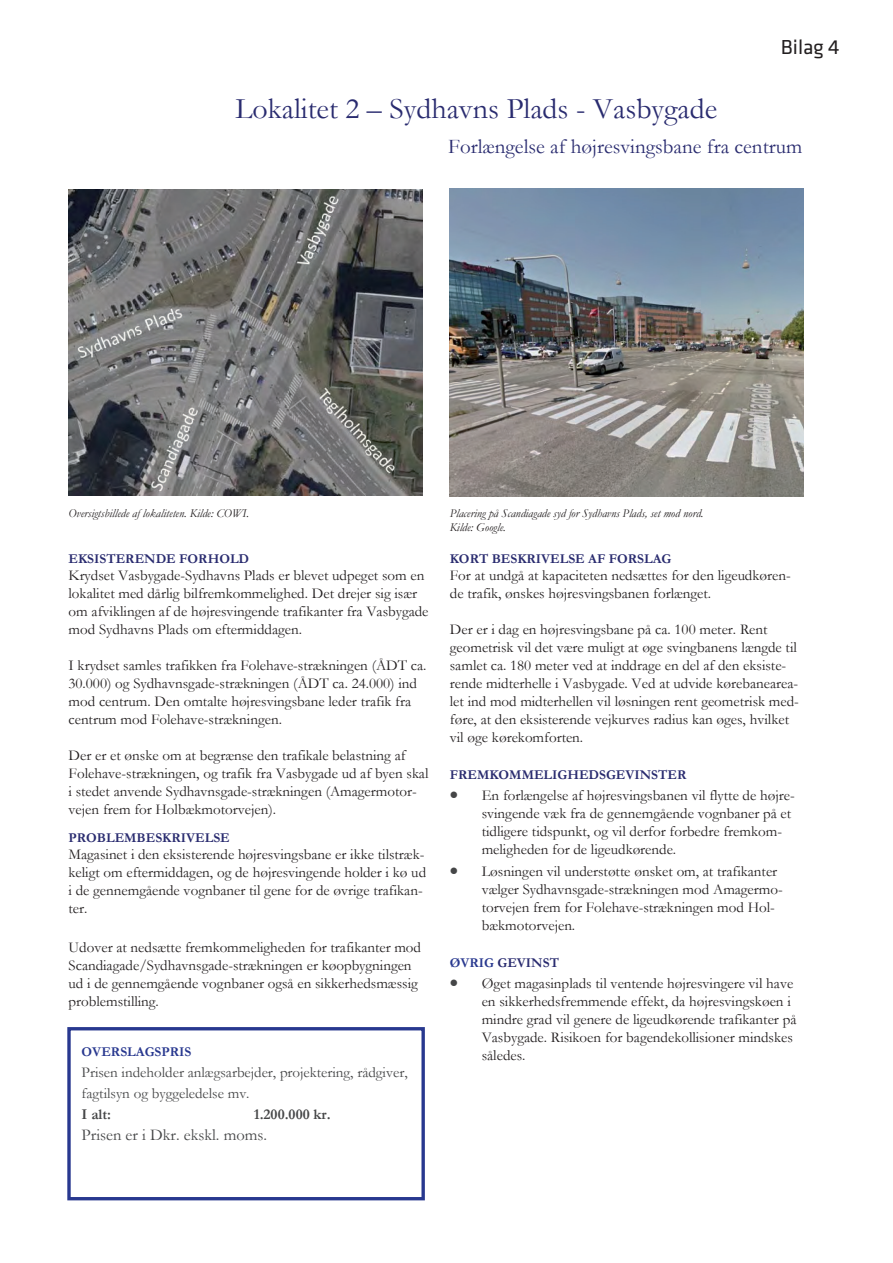
<style>
.page{position:relative;width:893px;height:1263px;background:#fff}
.page>*{position:absolute;margin:0;border:0;box-sizing:border-box;transform-origin:0 0}
.t1{font:30px "Garamond";color:#292b6f}
.t2{font:21px "Garamond";color:#292b6f}
.t3{font:21px "Klavika";color:#231f20}
.t4{font:16.5px "Garamond";color:#454647}
.t5{font:15px/18px "Garamond";color:#231f20}
.t6{font:15px/21px "Garamond";color:#454647}
.t7{font:700 15px "Garamond";color:#454647}
.t8{font:700 13.5px "Garamond";color:#292b6f}
.t9{font:700 13.5px "Garamond";color:#28388f}
.t10{font:italic 12px/13.5px "Garamond";color:#231f20}
.s1{color:#454647}
.s2{color:#28388f}
</style>
<div class="page">
<img style="left:69px;top:189px;width:354px;height:306px">
<img style="left:450px;top:189px;width:354px;height:307px">
<div style="left:67px;top:1027px;width:358px;height:173px;border:3px solid #28388f"></div>
<h2 class="t3" style="left:781px;top:40px;width:60px">Bilag 4</h2>
<h1 class="t1" style="left:235px;top:97px;width:483px">Lokalitet 2 – Sydhavns Plads - Vasbygade</h1>
<h2 class="t2" style="left:448px;top:139px;width:356px">Forlængelse af højresvingsbane fra centrum</h2>
<p class="t10" style="left:69px;top:506px;width:182px">Oversigtsbillede af lokaliteten. Kilde: COWI.</p>
<p class="t10" style="left:450px;top:506px;width:255px">Placering på Scandiagade syd for Sydhavns Plads, set mod nord.<br>Kilde: Google.</p>
<p class="t8" style="left:69px;top:550px;width:182px">EKSISTERENDE FORHOLD</p>
<p class="t5" style="left:69px;top:568px;width:361px">Krydset Vasbygade-Sydhavns Plads er blevet udpeget som en lokalitet med dårlig bilfremkommelighed. Det drejer sig især om afviklingen af de højresvingende trafikanter fra Vasbygade mod Sydhavns Plads om eftermiddagen.</p>
<p class="t5" style="left:69px;top:658px;width:359px">I krydset samles trafikken fra Folehave-strækningen (ÅDT ca.<br>30.000) og Sydhavnsgade-strækningen (ÅDT ca. 24.000) ind mod centrum. Den omtalte højresvingsbane leder trafik fra centrum mod Folehave-strækningen.</p>
<p class="t5" style="left:69px;top:748px;width:361px">Der er et ønske om at begrænse den trafikale belastning af Folehave-strækningen, og trafik fra Vasbygade ud af byen skal i stedet anvende Sydhavnsgade-strækningen (Amagermotor&shy;vejen frem for Holbækmotorvejen).</p>
<p class="t8" style="left:69px;top:829px;width:163px">PROBLEMBESKRIVELSE</p>
<p class="t5" style="left:69px;top:847px;width:359px">Magasinet i den eksisterende højresvingsbane er ikke tilstræk&shy;keligt om eftermiddagen, og de højresvingende holder i kø ud i de gennemgående vognbaner til gene for de øvrige trafikan&shy;ter.</p>
<p class="t5" style="left:69px;top:940px;width:354px">Udover at nedsætte fremkommeligheden for trafikanter mod Scandiagade/Sydhavnsgade-strækningen er køopbygningen ud i de gennemgående vognbaner også en sikkerhedsmæssig problemstilling.</p>
<p class="t8" style="left:450px;top:550px;width:223px">KORT BESKRIVELSE AF FORSLAG</p>
<p class="t5" style="left:450px;top:568px;width:343px">For at undgå at kapaciteten nedsættes for den ligeudkøren&shy;de trafik, ønskes højresvingsbanen forlænget.</p>
<p class="t5" style="left:450px;top:622px;width:351px">Der er i dag en højresvingsbane på ca. 100 meter. Rent geometrisk vil det være muligt at øge svingbanens længde til samlet ca. 180 meter ved at inddrage en del af den eksiste&shy;rende midterhelle i Vasbygade. Ved at udvide kørebanearea&shy;let ind mod midterhellen vil løsningen rent geometrisk med&shy;føre, at den eksisterende vejkurves radius kan øges, hvilket vil øge kørekomforten.</p>
<p class="t8" style="left:450px;top:766px;width:238px">FREMKOMMELIGHEDSGEVINSTER</p>
<p class="t5" style="left:482px;top:788px;width:315px;text-indent:-32px"><span class="s1">•</span> En forlængelse af højresvingsbanen vil flytte de højre&shy;svingende væk fra de gennemgående vognbaner på et tidligere tidspunkt, og vil derfor forbedre fremkom&shy;meligheden for de ligeudkørende.</p>
<p class="t5" style="left:482px;top:864px;width:303px;text-indent:-32px"><span class="s1">•</span> Løsningen vil understøtte ønsket om, at trafikanter vælger Sydhavnsgade-strækningen mod Amagermo&shy;torvejen frem for Folehave-strækningen mod Hol&shy;bækmotorvejen.</p>
<p class="t8" style="left:450px;top:954px;width:111px"><span class="s2">ØVRIG</span> GEVINST</p>
<p class="t5" style="left:482px;top:976px;width:316px;text-indent:-32px"><span class="s1">•</span> Øget magasinplads til ventende højresvingere vil have en sikkerhedsfremmende effekt, da højresvingskøen i mindre grad vil genere de ligeudkørende trafikanter på Vasbygade. Risikoen for bagendekollisioner mindskes</p>
<p class="t9" style="left:82px;top:1044px;width:111px">OVERSLAGSPRIS</p>
<p class="t5" style="left:482px;top:1048px;width:45px">således.</p>
<p class="t6" style="left:82px;top:1063px;width:328px">Prisen indeholder anlægsarbejder, projektering, rådgiver, fagtilsyn og byggeledelse mv.</p>
<p class="t7" style="left:82px;top:1105px;width:31px">I alt:</p>
<p class="t7" style="left:254px;top:1105px;width:78px">1.200.000 kr.</p>
<p class="t4" style="left:82px;top:1128px;width:187px">Prisen er i Dkr. ekskl. moms.</p>
</div>
